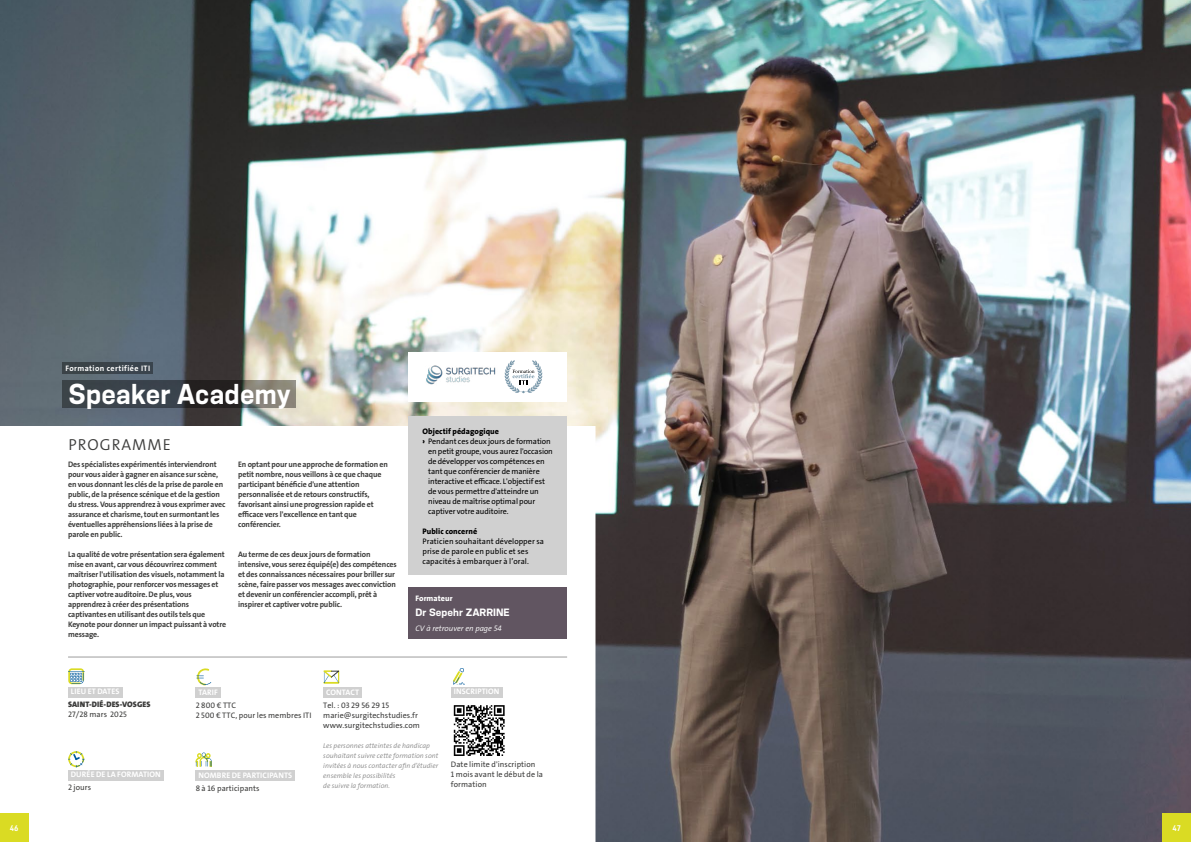
<style>
.page{position:relative;width:1191px;height:842px;background:#fff}
.page>*{position:absolute;margin:0;border:0;box-sizing:border-box;transform-origin:0 0}
.t1{font:700 27px "Konsens";letter-spacing:.01em;color:#fff;scale:.95 1}
.t2{font:300 16px "The Sans";letter-spacing:.065em;color:#3c3c3b}
.t3{font:700 10px "Konsens";color:#fff}
.t4{font:700 8px/10px "The Sans";letter-spacing:-.01em;color:#3c3c3b}
.t5{font:8px "The Sans";letter-spacing:-.01em;color:#000}
.t6{font:8px/10px "The Sans";letter-spacing:.01em;color:#3c3c3b}
.t7{font:8px/10px "The Sans";letter-spacing:.01em;color:#000}
.t8{font:700 8px "The Sans";letter-spacing:.01em;color:#fff}
.t9{font:800 8px "The Sans";letter-spacing:.01em;color:#000}
.t10{font:700 8px "The Sans";letter-spacing:.05em;color:#fff}
.t11{font:italic 300 8px "The Sans";color:#fff}
.t12{font:900 8px "The Sans";letter-spacing:.01em;color:#3c3c3b}
.t13{font:800 8px "The Sans";letter-spacing:.01em;color:#fff}
.t14{font:600 8px "URWDIN";color:#fff}
.t15{font:italic 300 7px/10px "The Sans";letter-spacing:.01em;color:#878787}
.s1{font-weight:900}
</style>
<div class="page">
<img style="left:0;top:0;width:1191px;height:842px">
<svg style="left:62px;top:381px;width:234px;height:27px;fill:#3a434b"></svg>
<div style="left:63px;top:362px;width:90px;height:11px;background:#3b444a"></div>
<div style="left:408px;top:417px;width:159px;height:158px;background:#d0d0d0"></div>
<div style="left:408px;top:587px;width:159px;height:51px;background:#615561"></div>
<div style="left:68px;top:687px;width:54px;height:10px;background:#d0d0d0"></div>
<div style="left:68px;top:770px;width:95px;height:10px;background:#d0d0d0"></div>
<svg style="left:68px;top:668px;width:16px;height:16px"></svg>
<svg style="left:68px;top:751px;width:16px;height:16px"></svg>
<div style="left:196px;top:688px;width:25px;height:10px;background:#d0d0d0"></div>
<div style="left:196px;top:770px;width:99px;height:11px;background:#d0d0d0"></div>
<svg style="left:196px;top:669px;width:15px;height:16px"></svg>
<svg style="left:196px;top:752px;width:16px;height:15px"></svg>
<div style="left:323px;top:688px;width:39px;height:10px;background:#d0d0d0"></div>
<svg style="left:323px;top:670px;width:17px;height:13px"></svg>
<div style="left:451px;top:687px;width:51px;height:10px;background:#d0d0d0"></div>
<svg style="left:453px;top:668px;width:12px;height:17px"></svg>
<svg style="left:454px;top:705px;width:50px;height:51px"></svg>
<hr style="left:68px;top:657px;width:499px;height:1px;background:#9d9d9c">
<div style="left:408px;top:352px;width:159px;height:49px;background:#fff"></div>
<svg style="left:504px;top:360px;width:38px;height:33px"></svg>
<img style="left:426px;top:365px;width:70px;height:20px">
<div style="left:0;top:814px;width:28px;height:28px;background:#dadb23"></div>
<div style="left:1162px;top:814px;width:29px;height:28px;background:#dadb23"></div>
<p class="t10" style="left:65px;top:363px;width:86px">Formation certifiée ITI</p>
<h1 class="t1" style="left:68px;top:377px;width:235px">Speaker Academy</h1>
<h2 class="t2" style="left:68px;top:434px;width:104px">PROGRAMME</h2>
<p class="t4" style="left:68px;top:459px;width:159px">Des spécialistes expérimentés interviendront pour vous aider à gagner en aisance sur scène, en vous donnant les clés de la prise de parole en public, de la présence scénique et de la gestion du stress. Vous apprendrez à vous exprimer avec assurance et charisme, tout en surmontant les éventuelles appréhensions liées à la prise de parole en public.</p>
<p class="t4" style="left:68px;top:549px;width:160px">La qualité de votre présentation sera également mise en avant, car vous découvrirez comment maîtriser l'utilisation des visuels, notamment la photographie, pour renforcer vos messages et captiver votre auditoire. De plus, vous apprendrez à créer des présentations captivantes en utilisant des outils tels que Keynote pour donner un impact puissant à votre message.</p>
<p class="t4" style="left:238px;top:459px;width:151px">En optant pour une approche de formation en petit nombre, nous veillons à ce que chaque participant bénéficie d'une attention personnalisée et de retours constructifs, favorisant ainsi une progression rapide et efficace vers l'excellence en tant que conférencier.</p>
<p class="t4" style="left:238px;top:549px;width:160px">Au terme de ces deux jours de formation intensive, vous serez équipé(e) des compétences et des connaissances nécessaires pour briller sur scène, faire passer vos messages avec conviction et devenir un conférencier accompli, prêt à inspirer et captiver votre public.</p>
<p class="t9" style="left:422px;top:426px;width:78px">Objectif pédagogique</p>
<p class="t5" style="left:422px;top:436px;width:130px"><span class="s1">›</span> Pendant ces deux jours de formation</p>
<p class="t5" style="left:428px;top:446px;width:126px">en petit groupe, vous aurez l'occasion</p>
<p class="t5" style="left:428px;top:456px;width:118px">de développer vos compétences en</p>
<p class="t5" style="left:428px;top:466px;width:113px">tant que conférencier de manière</p>
<p class="t5" style="left:428px;top:476px;width:118px">interactive et efficace. L'objectif est</p>
<p class="t5" style="left:428px;top:486px;width:112px">de vous permettre d'atteindre un</p>
<p class="t5" style="left:428px;top:496px;width:109px">niveau de maîtrise optimal pour</p>
<p class="t5" style="left:428px;top:506px;width:82px">captiver votre auditoire.</p>
<p class="t9" style="left:422px;top:526px;width:56px">Public concerné</p>
<p class="t7" style="left:422px;top:536px;width:123px">Praticien souhaitant développer sa prise de parole en public et ses capacités à embarquer à l’oral.</p>
<p class="t13" style="left:415px;top:593px;width:39px">Formateur</p>
<p class="t3" style="left:415px;top:606px;width:96px">Dr Sepehr ZARRINE</p>
<p class="t11" style="left:415px;top:624px;width:88px">CV à retrouver en page 54</p>
<p class="t8" style="left:71px;top:687px;width:50px">LIEU ET DATES</p>
<p class="t12" style="left:68px;top:699px;width:84px">SAINT-DIÉ-DES-VOSGES</p>
<p class="t6" style="left:68px;top:710px;width:60px">27/28 mars 2025</p>
<p class="t8" style="left:71px;top:769px;width:91px">DURÉE DE LA FORMATION</p>
<p class="t6" style="left:68px;top:782px;width:25px">2 jours</p>
<p class="t8" style="left:198px;top:687px;width:21px">TARIF</p>
<p class="t6" style="left:196px;top:700px;width:117px">2 800 € TTC<br>2 500 € TTC, pour les membres ITI</p>
<p class="t8" style="left:198px;top:770px;width:95px">NOMBRE DE PARTICIPANTS</p>
<p class="t6" style="left:196px;top:783px;width:66px">8 à 16 participants</p>
<p class="t8" style="left:326px;top:687px;width:34px">CONTACT</p>
<p class="t6" style="left:323px;top:700px;width:98px">Tel. : 03 29 56 29 15 marie@surgitechstudies.fr www.surgitechstudies.com</p>
<p class="t15" style="left:323px;top:741px;width:117px">Les personnes atteintes de handicap souhaitant suivre cette formation sont invitées à nous contacter afin d’étudier ensemble les possibilités<br>de suivre la formation.</p>
<p class="t8" style="left:454px;top:687px;width:47px">INSCRIPTION</p>
<p class="t6" style="left:451px;top:760px;width:94px">Date limite d'inscription<br>1 mois avant le début de la formation</p>
<p class="t14" style="left:10px;top:822px;width:10px">46</p>
<p class="t14" style="left:1172px;top:822px;width:10px">47</p>
</div>
